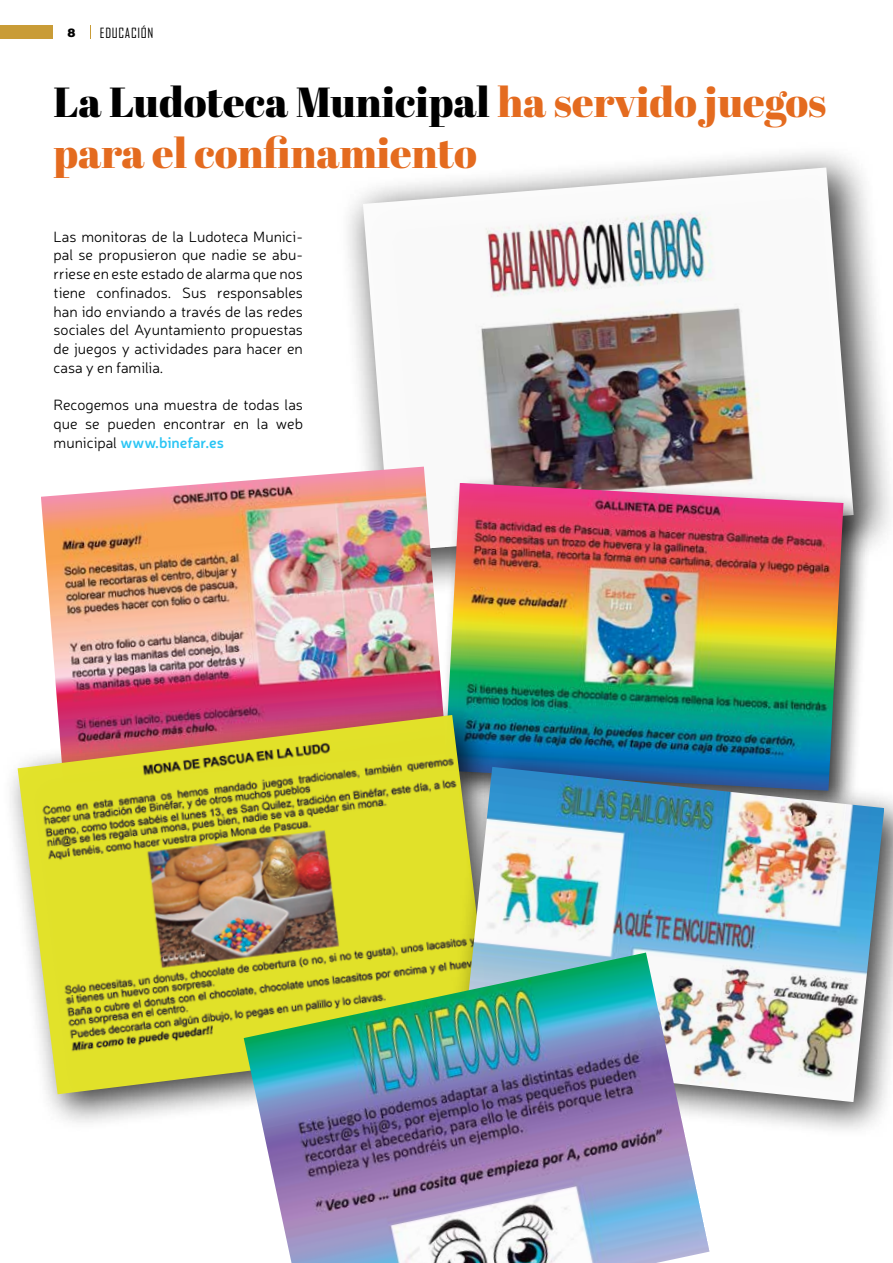
<style>
.page{position:relative;width:893px;height:1263px;background:#fff}
.page>*{position:absolute;margin:0;border:0;box-sizing:border-box;transform-origin:0 0}
.t1{font:42px/50.4px "Abril Fatface";color:#e46b1f}
.t2{font:300 15px/18.8px "Neris";color:#000;text-align:justify}
.t3{font:13.5px "Agency FB";letter-spacing:.05em;color:#000}
.t4{font:800 12px "Montserrat";color:#000}
.s1{color:#000}
.s2{font-weight:600;color:#2ac5f4}
</style>
<div class="page">
<div style="left:0;top:26px;width:90px;height:13px;background:#c99c37"></div>
<div style="left:54px;top:25px;width:36px;height:15px;background:#fff"></div>
<div style="left:338px;top:142px;width:555px;height:456px;background:#000;opacity:.75"></div>
<img style="left:363px;top:167px;width:491px;height:308px">
<img style="left:41px;top:467px;width:405px;height:232px">
<div style="left:437px;top:475px;width:435px;height:344px;background:#000;opacity:.75"></div>
<img style="left:445px;top:483px;width:398px;height:268px">
<div style="left:1px;top:699px;width:528px;height:432px;background:#000;opacity:.75"></div>
<img style="left:18px;top:715px;width:474px;height:379px">
<div style="left:445px;top:751px;width:448px;height:388px;background:#000;opacity:.75"></div>
<img style="left:461px;top:767px;width:423px;height:335px">
<img style="left:244px;top:952px;width:466px;height:311px">
<p class="t4" style="left:68px;top:24px;width:10px">8</p>
<p class="t3" style="left:100px;top:25px;width:55px">EDUCACIÓN</p>
<h1 class="t1" style="left:54px;top:76px;width:774px"><span class="s1">La Ludoteca Municipal</span> ha servido juegos para el confinamiento</h1>
<p class="t2" style="left:54px;top:226px;width:251px">Las monitoras de la Ludoteca Munici&shy;pal se propusieron que nadie se abu&shy;rriese en este estado de alarma que nos tiene confinados. Sus responsables han ido enviando a través de las redes sociales del Ayuntamiento propuestas de juegos y actividades para hacer en casa y en familia.</p>
<p class="t2" style="left:54px;top:395px;width:251px">Recogemos una muestra de todas las que se pueden encontrar en la web municipal <span class="s2">www.binefar.es</span></p>
</div>
